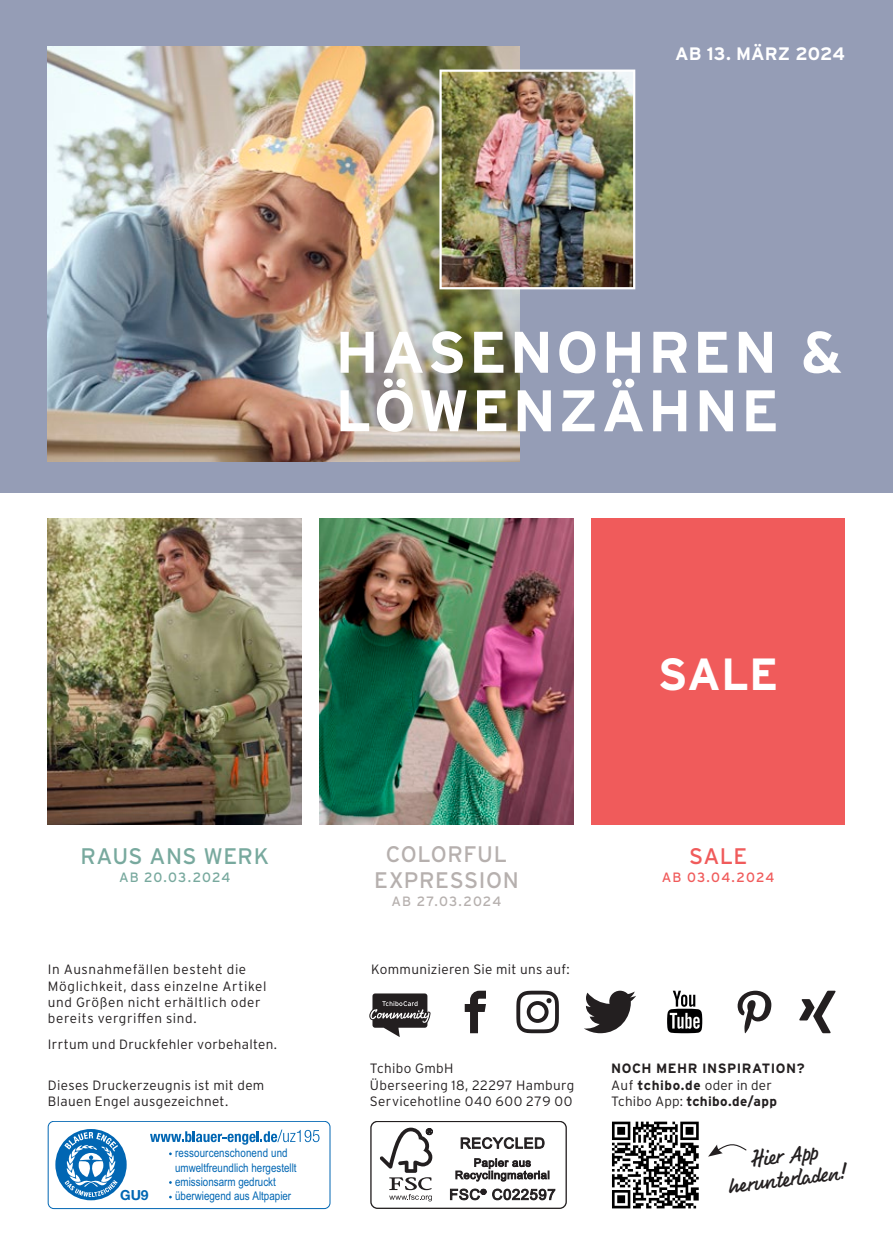
<style>
.page{position:relative;width:893px;height:1257px;background:#fff}
.page>*{position:absolute;margin:0;border:0;box-sizing:border-box;transform-origin:0 0}
.t1{font:700 58.5px/58.5px "Interstate WGL";letter-spacing:.045em;color:#fff}
.t2{font:700 45px "Interstate WGL";color:#fff}
.t3{font:22.5px/25.9px "Interstate WGL";letter-spacing:.02em;color:#b6b0ae;text-align:center}
.t4{font:22.5px "Interstate WGL";letter-spacing:.02em;color:#78a99e}
.t5{font:22.5px "Interstate WGL";color:#f05b5b}
.t6{font:italic 21.82px/23.6px "Tchibo Pen";color:#231f20;text-align:center}
.t7{font:700 18px "Interstate WGL";letter-spacing:.005em;color:#fff}
.t8{font:700 13.95px "Helvetica Neue";color:#0166b3}
.t9{font:300 13.5px/16.2px "Interstate WGL";letter-spacing:.03em;color:#231f20}
.t10{font:700 13.5px/16.2px "Interstate WGL";letter-spacing:.035em;color:#231f20}
.t11{font:13.5px "Interstate WGL";letter-spacing:.07em;color:#78a99e}
.t12{font:13.5px "Interstate WGL";letter-spacing:.075em;color:#b6b0ae}
.t13{font:13.5px "Interstate WGL";letter-spacing:.075em;color:#f05b5b}
.t14{font:11.92px/14.4px "Arial Narrow";color:#0166b3}
.s1{font-weight:300}
</style>
<div class="page">
<div style="left:0;top:0;width:893px;height:492px;background:#959db6"></div>
<div style="left:591px;top:518px;width:254px;height:306px;background:#f05b5b"></div>
<svg style="left:738px;top:990px;width:33px;height:43px"></svg>
<svg style="left:799px;top:990px;width:36px;height:43px"></svg>
<svg style="left:516px;top:990px;width:43px;height:43px"></svg>
<svg style="left:667px;top:990px;width:35px;height:43px"></svg>
<svg style="left:465px;top:990px;width:21px;height:43px"></svg>
<svg style="left:584px;top:990px;width:52px;height:43px"></svg>
<svg style="left:612px;top:1121px;width:87px;height:87px"></svg>
<div style="left:48px;top:1121px;width:282px;height:87px;border:1px solid #0166b3;border-radius:6px"></div>
<svg style="left:150px;top:1129px;width:169px;height:15px"></svg>
<svg style="left:55px;top:1129px;width:72px;height:71px"></svg>
<div style="left:370px;top:1121px;width:197px;height:87px;border:1px solid #231f20;border-radius:7px"></div>
<svg style="left:380px;top:1127px;width:53px;height:74px"></svg>
<svg style="left:461px;top:1137px;width:84px;height:12px"></svg>
<svg style="left:455px;top:1158px;width:94px;height:23px"></svg>
<svg style="left:450px;top:1188px;width:36px;height:12px"></svg>
<svg style="left:492px;top:1188px;width:64px;height:12px"></svg>
<svg style="left:369px;top:993px;width:61px;height:44px"></svg>
<img style="left:48px;top:46px;width:472px;height:415px">
<img style="left:442px;top:73px;width:190px;height:213px">
<div style="left:439px;top:70px;width:196px;height:219px;border:2px solid #fff"></div>
<img style="left:48px;top:518px;width:254px;height:306px">
<img style="left:320px;top:518px;width:253px;height:306px">
<svg style="left:708px;top:1144px;width:39px;height:12px"></svg>
<h3 class="t7" style="left:675px;top:41px;width:171px">AB 13. MÄRZ 2024</h3>
<h1 class="t1" style="left:335px;top:320px;width:508px">HASENOHREN &amp;<br>LÖWENZÄHNE</h1>
<h3 class="t4" style="left:80px;top:840px;width:190px">RAUS ANS WERK</h3>
<p class="t11" style="left:119px;top:868px;width:113px">AB 20.03.2024</p>
<p class="t9" style="left:48px;top:960px;width:220px">In Ausnahmefällen besteht die<br>Möglichkeit, dass einzelne Artikel und Größen nicht erhältlich oder bereits vergriffen sind.</p>
<p class="t9" style="left:48px;top:1035px;width:231px">Irrtum und Druckfehler vorbehalten.</p>
<p class="t9" style="left:48px;top:1076px;width:218px">Dieses Druckerzeugnis ist mit dem<br>Blauen Engel ausgezeichnet.</p>
<p class="t8" style="left:120px;top:1184px;width:30px">GU9</p>
<p class="t14" style="left:175px;top:1145px;width:123px">ressourcenschonend und umweltfreundlich hergestellt emissionsarm gedruckt überwiegend aus Altpapier</p>
<h2 class="t2" style="left:658px;top:641px;width:122px">SALE</h2>
<h3 class="t3" style="left:374px;top:840px;width:146px">COLORFUL<br>EXPRESSION</h3>
<p class="t12" style="left:392px;top:891px;width:111px">AB 27.03.2024</p>
<p class="t9" style="left:371px;top:960px;width:200px">Kommunizieren Sie mit uns auf:</p>
<p class="t9" style="left:370px;top:1059px;width:206px">Tchibo GmbH<br>Überseering 18, 22297 Hamburg<br>Servicehotline 040 600 279 00</p>
<h3 class="t5" style="left:689px;top:840px;width:60px">SALE</h3>
<p class="t13" style="left:662px;top:867px;width:114px">AB 03.04.2024</p>
<p class="t10" style="left:611px;top:1059px;width:195px">NOCH MEHR INSPIRATION?<br><span class="s1">Auf</span> tchibo.de <span class="s1">oder in der<br>Tchibo App:</span> tchibo.de/app</p>
<h3 class="t6" style="left:724px;top:1150px;width:120px;rotate:-7deg">Hier App<br>herun terladen!</h3>
</div>
